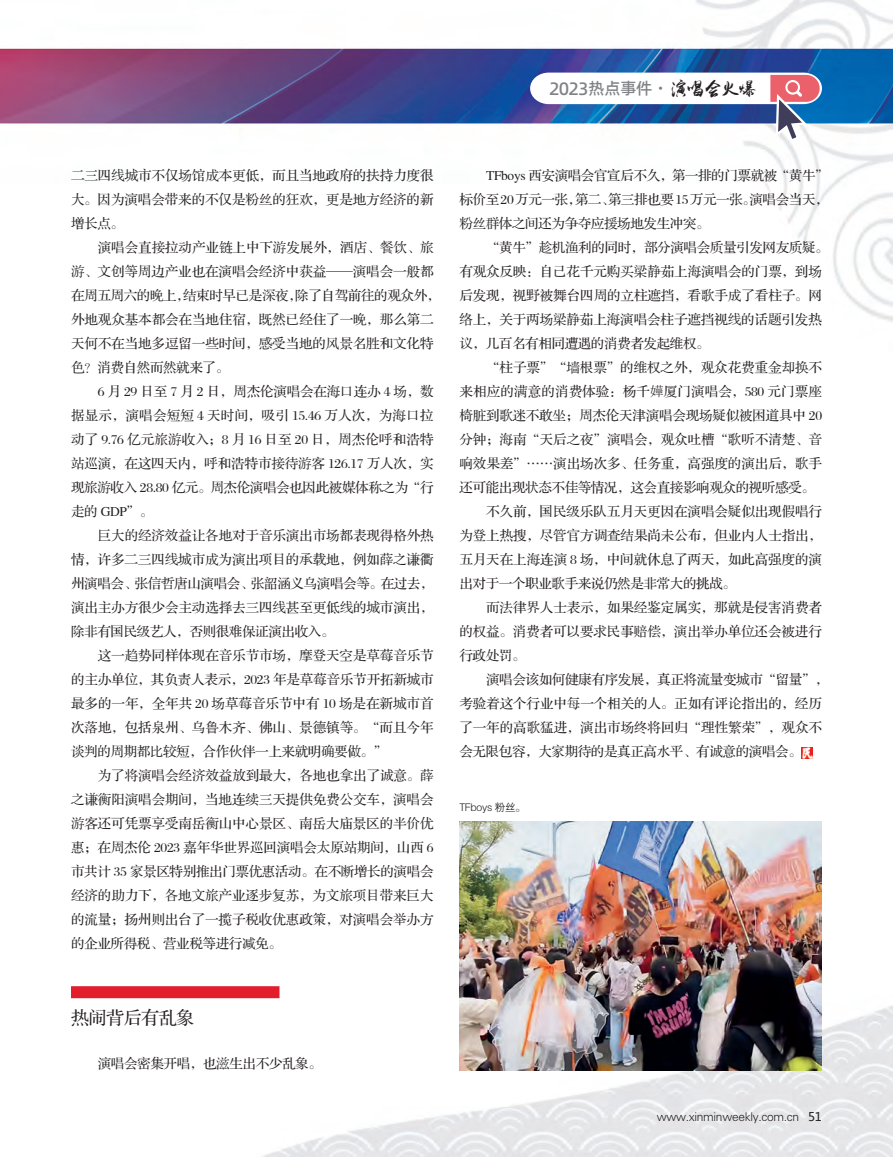
<style>
.page{position:relative;width:893px;height:1157px;background:#fff}
.page>*{position:absolute;margin:0;border:0;box-sizing:border-box;transform-origin:0 0}
.t1{font:18px "yuweij";letter-spacing:-.05em;color:#231f20}
.t2{font:18px "FZS3 K GBK1 0";letter-spacing:-.025em;color:#231f20}
.t3{font:13.5px "FZS3 JW GB1 0";letter-spacing:-.005em;color:#231f20}
.t4{font:13.5px "FZS3 JW GB1 0";letter-spacing:-.025em;color:#231f20}
.t5{font:13.5px "FZS3 JW GB1 0";letter-spacing:.02em;color:#231f20}
.t6{font:12px "FZXH1 JW GB1 0";letter-spacing:-.025em;color:#231f20}
.t7{font:10.5px "FZZDXJW GB1 0";letter-spacing:-.025em;color:#231f20}
.s1{font-family:"Alibaba Pu Hui Ti 2 65 Medium";color:#808285}
.s2{font-family:"Alibaba Pu Hui Ti 2 65 Medium";font-size:16.5px;color:#808285}
.s3{font-family:"FZZDXJW GB1 0";font-size:16.5px;color:#808285}
.s4{font-family:"Sim Sun"}
.s5{font-family:"Microsoft Ya Hei"}
</style>
<div class="page">
<img style="left:0;top:0;width:893px;height:1157px">
<svg style="left:528px;top:27px;width:296px;height:116px"></svg>
<div style="left:71px;top:986px;width:208px;height:12px;background:#e21e2c"></div>
<svg style="left:802px;top:747px;width:11px;height:11px"></svg>
<img style="left:459px;top:821px;width:363px;height:249px">
<h1 class="t1" style="left:549px;top:77px;width:209px"><span class="s1">2023</span><span class="s2">热点事件</span><span class="s3">·</span>演唱会火爆</h1>
<p class="t3" style="left:71px;top:168px;width:364px">二三四线城市不仅场馆成本更低，而且当地政府的扶持力度很</p>
<p class="t3" style="left:71px;top:192px;width:364px">大。因为演唱会带来的不仅是粉丝的狂欢，更是地方经济的新</p>
<p class="t3" style="left:71px;top:216px;width:54px">增长点。</p>
<p class="t3" style="left:98px;top:240px;width:337px">演唱会直接拉动产业链上中下游发展外，酒店、餐饮、旅</p>
<p class="t3" style="left:71px;top:264px;width:364px">游、文创等周边产业也在演唱会经济中获益——演唱会一般都</p>
<p class="t4" style="left:71px;top:288px;width:371px">在周五周六的晚上，结束时早已是深夜，除了自驾前往的观众外，</p>
<p class="t3" style="left:71px;top:312px;width:364px">外地观众基本都会在当地住宿，既然已经住了一晚，那么第二</p>
<p class="t3" style="left:71px;top:336px;width:364px">天何不在当地多逗留一些时间，感受当地的风景名胜和文化特</p>
<p class="t4" style="left:71px;top:360px;width:160px">色？消费自然而然就来了。</p>
<p class="t3" style="left:98px;top:384px;width:337px">6 月 29 日至 7 月 2 日，周杰伦演唱会在海口连办 4 场，数</p>
<p class="t5" style="left:71px;top:408px;width:364px">据显示，演唱会短短 4 天时间，吸引 15.46 万人次，为海口拉</p>
<p class="t3" style="left:71px;top:432px;width:364px">动了 9.76 亿元旅游收入；8 月 16 日至 20 日，周杰伦呼和浩特</p>
<p class="t3" style="left:71px;top:456px;width:364px">站巡演，在这四天内，呼和浩特市接待游客 126.17 万人次，实</p>
<p class="t4" style="left:71px;top:480px;width:364px">现旅游收入 28.80 亿元。周杰伦演唱会也因此被媒体称之为“行</p>
<p class="t3" style="left:71px;top:504px;width:84px">走的 GDP”。</p>
<p class="t3" style="left:98px;top:528px;width:337px">巨大的经济效益让各地对于音乐演出市场都表现得格外热</p>
<p class="t3" style="left:71px;top:552px;width:364px">情，许多二三四线城市成为演出项目的承载地，例如薛之谦衢</p>
<p class="t4" style="left:71px;top:576px;width:364px">州演唱会、张信哲唐山演唱会、张韶涵义乌演唱会等。在过去，</p>
<p class="t3" style="left:71px;top:600px;width:364px">演出主办方很少会主动选择去三四线甚至更低线的城市演出，</p>
<p class="t4" style="left:71px;top:624px;width:265px">除非有国民级艺人，否则很难保证演出收入。</p>
<p class="t3" style="left:98px;top:648px;width:337px">这一趋势同样体现在音乐节市场，摩登天空是草莓音乐节</p>
<p class="t3" style="left:71px;top:672px;width:364px">的主办单位，其负责人表示，2023 年是草莓音乐节开拓新城市</p>
<p class="t3" style="left:71px;top:696px;width:364px">最多的一年，全年共 20 场草莓音乐节中有 10 场是在新城市首</p>
<p class="t3" style="left:71px;top:720px;width:364px">次落地，包括泉州、乌鲁木齐、佛山、景德镇等。“而且今年</p>
<p class="t4" style="left:71px;top:744px;width:318px">谈判的周期都比较短，合作伙伴一上来就明确要做。”</p>
<p class="t3" style="left:98px;top:768px;width:337px">为了将演唱会经济效益放到最大，各地也拿出了诚意。薛</p>
<p class="t3" style="left:71px;top:792px;width:364px">之谦衡阳演唱会期间，当地连续三天提供免费公交车，演唱会</p>
<p class="t3" style="left:71px;top:816px;width:364px">游客还可凭票享受南岳衡山中心景区、南岳大庙景区的半价优</p>
<p class="t3" style="left:71px;top:840px;width:364px">惠；在周杰伦 2023 嘉年华世界巡回演唱会太原站期间，山西 6</p>
<p class="t4" style="left:71px;top:864px;width:364px">市共计 35 家景区特别推出门票优惠活动。在不断增长的演唱会</p>
<p class="t3" style="left:71px;top:888px;width:364px">经济的助力下，各地文旅产业逐步复苏，为文旅项目带来巨大</p>
<p class="t3" style="left:71px;top:912px;width:364px">的流量；扬州则出台了一揽子税收优惠政策，对演唱会举办方</p>
<p class="t4" style="left:71px;top:936px;width:212px">的企业所得税、营业税等进行减免。</p>
<p class="t2" style="left:71px;top:1008px;width:125px">热闹背后有乱象</p>
<p class="t4" style="left:98px;top:1056px;width:226px">演唱会密集开唱，也滋生出不少乱象。</p>
<p class="t4" style="left:486px;top:168px;width:344px">TFboys 西安演唱会官宣后不久，第一排的门票就被“黄牛”</p>
<p class="t4" style="left:459px;top:192px;width:371px">标价至 20万元一张，第二、第三排也要 15万元一张。演唱会当天，</p>
<p class="t4" style="left:459px;top:216px;width:252px">粉丝群体之间还为争夺应援场地发生冲突。</p>
<p class="t4" style="left:486px;top:240px;width:344px">“黄牛”趁机渔利的同时，部分演唱会质量引发网友质疑。</p>
<p class="t3" style="left:459px;top:264px;width:364px">有观众反映：自己花千元购买梁静茹上海演唱会的门票，到场</p>
<p class="t3" style="left:459px;top:288px;width:364px">后发现，视野被舞台四周的立柱遮挡，看歌手成了看柱子。网</p>
<p class="t3" style="left:459px;top:312px;width:364px">络上，关于两场梁静茹上海演唱会柱子遮挡视线的话题引发热</p>
<p class="t4" style="left:459px;top:336px;width:252px">议，几百名有相同遭遇的消费者发起维权。</p>
<p class="t3" style="left:486px;top:360px;width:337px">“柱子票”“墙根票”的维权之外，观众花费重金却换不</p>
<p class="t3" style="left:459px;top:384px;width:364px">来相应的满意的消费体验：杨千<span class="s4">嬅</span>厦门演唱会，580 元门票座</p>
<p class="t3" style="left:459px;top:408px;width:364px">椅脏到歌迷不敢坐；周杰伦天津演唱会现场疑似被困道具中 20</p>
<p class="t3" style="left:459px;top:432px;width:364px">分钟；海南“天后之夜”演唱会，观众吐槽“歌听不清楚、音</p>
<p class="t3" style="left:459px;top:456px;width:364px">响效果差”……演出场次多、任务重，高强度的演出后，歌手</p>
<p class="t4" style="left:459px;top:480px;width:357px">还可能出现状态不佳等情况，这会直接影响观众的视听感受。</p>
<p class="t3" style="left:486px;top:504px;width:337px">不久前，国民级乐队五月天更因在演唱会疑似出现假唱行</p>
<p class="t3" style="left:459px;top:528px;width:364px">为登上热搜，尽管官方调查结果尚未公布，但业内人士指出，</p>
<p class="t3" style="left:459px;top:552px;width:364px">五月天在上海连演 8 场，中间就休息了两天，如此高强度的演</p>
<p class="t4" style="left:459px;top:576px;width:278px">出对于一个职业歌手来说仍然是非常大的挑战。</p>
<p class="t3" style="left:486px;top:600px;width:337px">而法律界人士表示，如果经鉴定属实，那就是侵害消费者</p>
<p class="t3" style="left:459px;top:624px;width:364px">的权益。消费者可以要求民事赔偿，演出举办单位还会被进行</p>
<p class="t3" style="left:459px;top:648px;width:68px">行政处罚。</p>
<p class="t4" style="left:486px;top:672px;width:344px">演唱会该如何健康有序发展，真正将流量变城市“留量”，</p>
<p class="t3" style="left:459px;top:696px;width:364px">考验着这个行业中每一个相关的人。正如有评论指出的，经历</p>
<p class="t3" style="left:459px;top:720px;width:364px">了一年的高歌猛进，演出市场终将回归“理性繁荣”，观众不</p>
<p class="t4" style="left:459px;top:744px;width:344px">会无限包容，大家期待的是真正高水平、有诚意的演唱会。</p>
<p class="t7" style="left:459px;top:801px;width:68px">TFboys 粉丝。</p>
<p class="t6" style="left:657px;top:1109px;width:167px">www.xinminweekly.com.cn <span class="s5">51</span></p>
</div>
